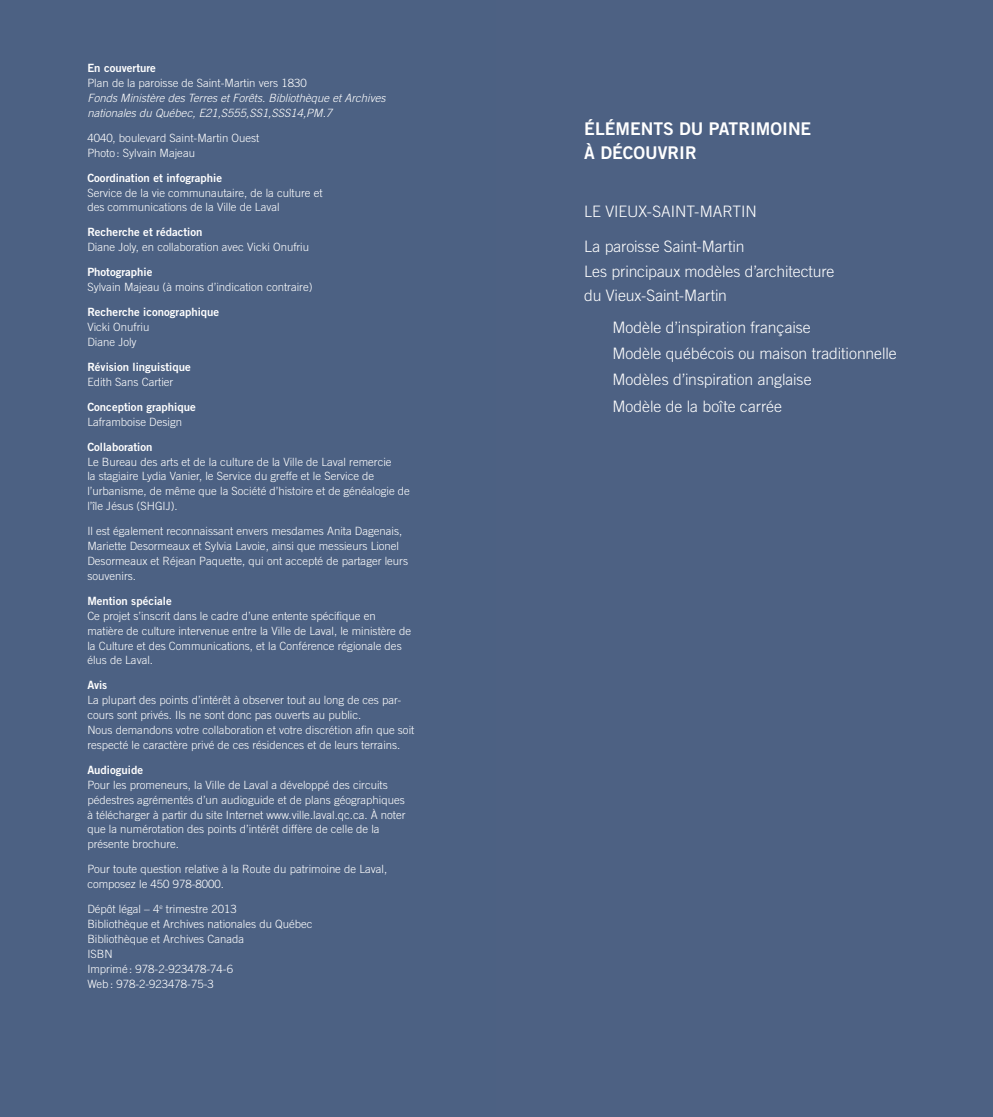
<style>
.page{position:relative;width:993px;height:1117px;background:#fff}
.page>*{position:absolute;margin:0;border:0;box-sizing:border-box;transform-origin:0 0}
.t1{font:17.5px/24.5px "Trade Gothic LT Std Bd 2";color:#fff}
.t2{font:300 15.75px/26.2px "Trade Gothic LT Std";letter-spacing:-.005em;color:#fff}
.t3{font:300 11.38px/14.9px "Trade Gothic LT Std";color:#fff}
.t4{font:italic 300 11.38px/14.9px "Trade Gothic LT Std";color:#fff}
.t5{font:11.38px "Trade Gothic LT Std Bd 2";color:#fff}
.t6{font:11.38px "Trade Gothic Bold Two";color:#fff}
</style>
<div class="page">
<div style="left:0;top:0;width:496px;height:1116px;background:#4c6183"></div>
<div style="left:496px;top:0;width:496px;height:1116px;background:#4d6183"></div>
<p class="t5" style="left:87px;top:61px;width:70px">En couverture</p>
<p class="t3" style="left:87px;top:75px;width:221px">Plan de la paroisse de Saint-Martin vers 1830</p>
<p class="t4" style="left:87px;top:91px;width:299px">Fonds Ministère des Terres et Forêts. Bibliothèque et Archives nationales du Québec, E21,S555,SS1,SSS14,PM.7</p>
<p class="t3" style="left:87px;top:130px;width:173px">4040, boulevard Saint-Martin Ouest<br>Photo: Sylvain Majeau</p>
<p class="t5" style="left:87px;top:170px;width:136px">Coordination et infographie</p>
<p class="t3" style="left:87px;top:185px;width:237px">Service de la vie communautaire, de la culture et des communications de la Ville de Laval</p>
<p class="t5" style="left:87px;top:225px;width:117px">Recherche et rédaction</p>
<p class="t3" style="left:87px;top:239px;width:223px">Diane Joly, en collaboration avec Vicki Onufriu</p>
<p class="t5" style="left:87px;top:265px;width:67px">Photographie</p>
<p class="t3" style="left:87px;top:279px;width:226px">Sylvain Majeau (à moins d’indication contraire)</p>
<p class="t5" style="left:87px;top:305px;width:133px">Recherche iconographique</p>
<p class="t3" style="left:87px;top:319px;width:63px">Vicki Onufriu<br>Diane Joly</p>
<p class="t6" style="left:87px;top:360px;width:105px">Révision linguistique</p>
<p class="t3" style="left:87px;top:374px;width:87px">Edith Sans Cartier</p>
<p class="t6" style="left:87px;top:399px;width:110px">Conception graphique</p>
<p class="t3" style="left:87px;top:414px;width:96px">Laframboise Design</p>
<p class="t6" style="left:87px;top:439px;width:67px">Collaboration</p>
<p class="t3" style="left:87px;top:454px;width:324px">Le Bureau des arts et de la culture de la Ville de Laval remercie<br>la stagiaire Lydia Vanier, le Service du greffe et le Service de l’urbanisme, de même que la Société d’histoire et de généalogie de l’île Jésus (SHGIJ).</p>
<p class="t3" style="left:87px;top:523px;width:322px">Il est également reconnaissant envers mesdames Anita Dagenais, Mariette Desormeaux et Sylvia Lavoie, ainsi que messieurs Lionel Desormeaux et Réjean Paquette, qui ont accepté de partager leurs souvenirs.</p>
<p class="t6" style="left:87px;top:593px;width:86px">Mention spéciale</p>
<p class="t3" style="left:87px;top:608px;width:325px">Ce projet s’inscrit dans le cadre d’une entente spécifique en matière de culture intervenue entre la Ville de Laval, le ministère de la Culture et des Communications, et la Conférence régionale des élus de Laval.</p>
<p class="t6" style="left:87px;top:678px;width:22px">Avis</p>
<p class="t3" style="left:87px;top:692px;width:328px">La plupart des points d’intérêt à observer tout au long de ces par&shy;cours sont privés. Ils ne sont donc pas ouverts au public.<br>Nous demandons votre collaboration et votre discrétion afin que soit respecté le caractère privé de ces résidences et de leurs terrains.</p>
<p class="t6" style="left:87px;top:762px;width:57px">Audioguide</p>
<p class="t3" style="left:87px;top:777px;width:319px">Pour les promeneurs, la Ville de Laval a développé des circuits pédestres agrémentés d’un audioguide et de plans géographiques à télécharger à partir du site Internet www.ville.laval.qc.ca. À noter que la numérotation des points d’intérêt diffère de celle de la présente brochure.</p>
<p class="t3" style="left:87px;top:861px;width:301px">Pour toute question relative à la Route du patrimoine de Laval, composez le 450 978-8000.</p>
<p class="t3" style="left:87px;top:901px;width:227px">Dépôt légal – 4<sup>e</sup> trimestre 2013<br>Bibliothèque et Archives nationales du Québec<br>Bibliothèque et Archives Canada<br>ISBN<br>Imprimé : 978-2-923478-74-6<br>Web: 978-2-923478-75-3</p>
<h1 class="t1" style="left:584px;top:116px;width:228px">ÉLÉMENTS DU PATRIMOINE<br>À DÉCOUVRIR</h1>
<h2 class="t2" style="left:584px;top:198px;width:174px">LE VIEUX-SAINT-MARTIN</h2>
<h2 class="t2" style="left:584px;top:234px;width:251px;line-height:24.5px">La paroisse Saint-Martin<br>Les principaux modèles d’architecture du Vieux-Saint-Martin</h2>
<h2 class="t2" style="left:612px;top:314px;width:286px">Modèle d’inspiration française<br>Modèle québécois ou maison traditionnelle Modèles d’inspiration anglaise<br>Modèle de la boîte carrée</h2>
</div>
